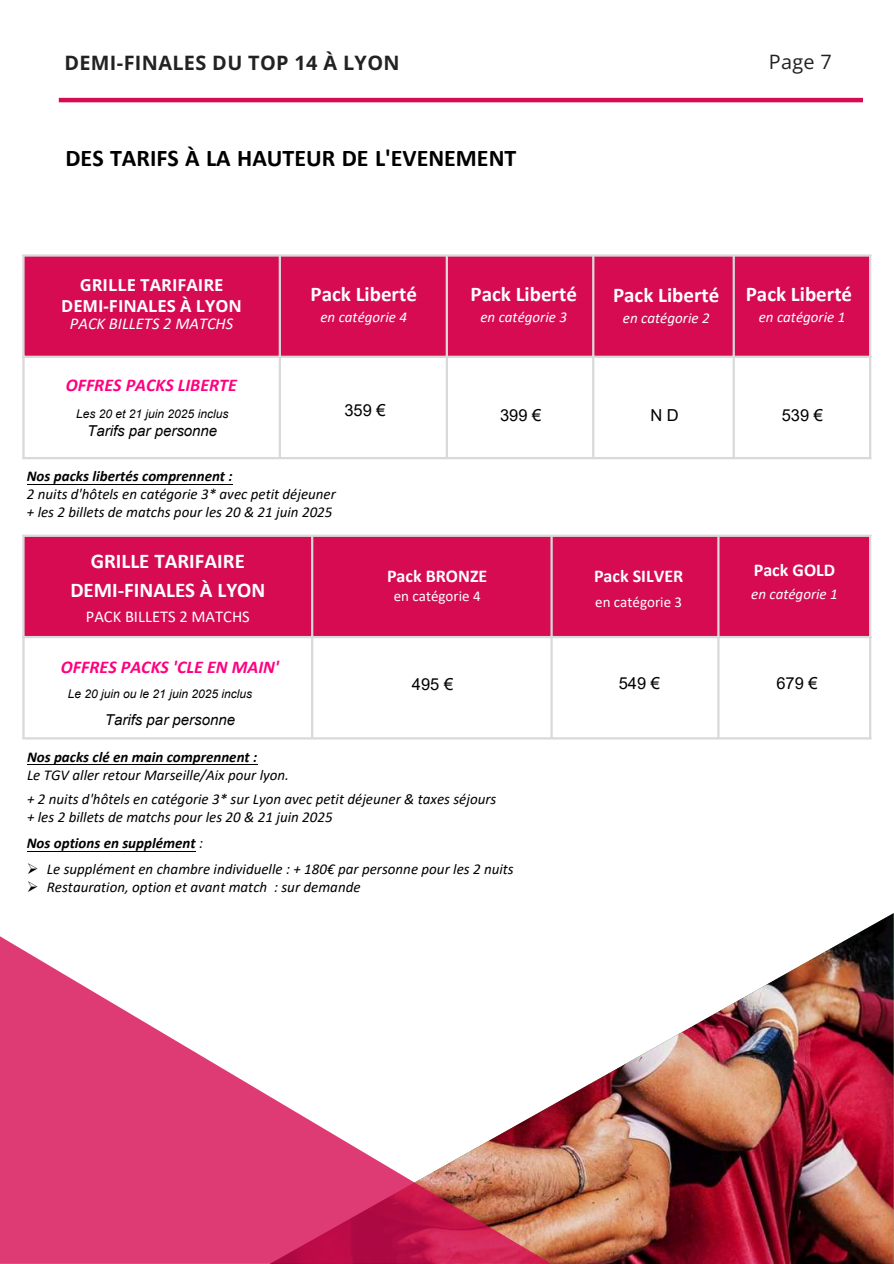
<style>
.page{position:relative;width:894px;height:1264px;background:#fff}
.page>*{position:absolute;margin:0;border:0;box-sizing:border-box;transform-origin:0 0}
.t1{font:700 24px "Calibri";color:#000}
.t2{font:700 21px/28.7px "Calibri";color:#fff;text-align:center}
.t3{font:700 19.8px "Open Sans";letter-spacing:.02em;color:#222}
.t4{font:19.8px "Open Sans";color:#222}
.t5{font:italic 700 18px "Calibri";color:#ff0080}
.t6{font:700 18px "Calibri";color:#fff}
.t7{font:700 16.5px/20.9px "Open Sans";color:#fff;text-align:center}
.t8{font:16.5px "Arial";color:#000}
.t9{font:italic 16.5px "Calibri";color:#fff}
.t10{font:16.5px "Calibri";color:#fff}
.t11{font:italic 15px/18px "Calibri";color:#000}
.t12{font:italic 15px "Calibri";color:#fff}
.t13{font:italic 700 15px "Calibri";color:#000}
.t14{font:italic 15px "Arial";color:#000}
.t15{font:15px "Calibri";color:#fff}
.t16{font:italic 12px "Arial";color:#000}
.s1{font-weight:700}
</style>
<div class="page">
<hr style="left:59px;top:98px;width:803px;height:4px;background:#d60b52">
<img style="left:551px;top:913px;width:342px;height:350px">
<svg style="left:0;top:936px;width:551px;height:327px"></svg>
<div style="left:25px;top:257px;width:843px;height:99px;background:#d60b52"></div>
<hr style="left:22px;top:257px;width:3px;height:200px;background:#d9d9d9">
<hr style="left:278px;top:257px;width:3px;height:200px;background:#d9d9d9">
<hr style="left:445px;top:257px;width:3px;height:200px;background:#d9d9d9">
<hr style="left:592px;top:257px;width:2px;height:200px;background:#d9d9d9">
<hr style="left:732px;top:257px;width:2px;height:200px;background:#d9d9d9">
<hr style="left:868px;top:257px;width:3px;height:200px;background:#d9d9d9">
<hr style="left:22px;top:254px;width:849px;height:3px;background:#d9d9d9">
<hr style="left:22px;top:356px;width:849px;height:2px;background:#d9d9d9">
<hr style="left:22px;top:457px;width:849px;height:2px;background:#d9d9d9">
<div style="left:25px;top:537px;width:843px;height:99px;background:#d60b52"></div>
<hr style="left:22px;top:537px;width:3px;height:200px;background:#d9d9d9">
<hr style="left:311px;top:537px;width:2px;height:200px;background:#d9d9d9">
<hr style="left:550px;top:537px;width:2px;height:200px;background:#d9d9d9">
<hr style="left:717px;top:537px;width:2px;height:200px;background:#d9d9d9">
<hr style="left:868px;top:537px;width:3px;height:200px;background:#d9d9d9">
<hr style="left:22px;top:534px;width:849px;height:3px;background:#d9d9d9">
<hr style="left:22px;top:636px;width:849px;height:2px;background:#d9d9d9">
<hr style="left:22px;top:737px;width:849px;height:2px;background:#d9d9d9">
<hr style="left:27px;top:484px;width:206px;height:1px;background:#000">
<hr style="left:27px;top:764px;width:230px;height:1px;background:#000">
<hr style="left:27px;top:851px;width:168px;height:1px;background:#000">
<h3 class="t3" style="left:64px;top:48px;width:337px">DEMI-FINALES DU TOP 14 À LYON</h3>
<h3 class="t4" style="left:768px;top:48px;width:65px">Page 7</h3>
<h1 class="t1" style="left:65px;top:141px;width:452px">DES TARIFS À LA HAUTEUR DE L'EVENEMENT</h1>
<p class="t7" style="left:61px;top:274px;width:182px">GRILLE TARIFAIRE<br>DEMI-FINALES À LYON</p>
<p class="t9" style="left:70px;top:312px;width:165px">PACK BILLETS 2 MATCHS</p>
<h2 class="t2" style="left:310px;top:279px;width:108px">Pack Liberté</h2>
<p class="t12" style="left:320px;top:306px;width:88px">en catégorie 4</p>
<h2 class="t2" style="left:470px;top:280px;width:108px">Pack Liberté</h2>
<p class="t12" style="left:480px;top:306px;width:88px">en catégorie 3</p>
<h2 class="t2" style="left:613px;top:280px;width:108px">Pack Liberté</h2>
<p class="t12" style="left:622px;top:307px;width:88px">en catégorie 2</p>
<h2 class="t2" style="left:745px;top:280px;width:108px">Pack Liberté</h2>
<p class="t12" style="left:758px;top:306px;width:88px">en catégorie 1</p>
<p class="t5" style="left:66px;top:372px;width:173px">OFFRES PACKS LIBERTE</p>
<p class="t16" style="left:76px;top:406px;width:154px">Les 20 et 21 juin 2025 inclus</p>
<p class="t14" style="left:87px;top:421px;width:132px">Tarifs par personne</p>
<p class="t8" style="left:344px;top:399px;width:43px">359 €</p>
<p class="t13" style="left:27px;top:465px;width:207px">Nos packs libertés comprennent :</p>
<p class="t11" style="left:27px;top:484px;width:310px">2 nuits d'hôtels en catégorie 3* avec petit déjeuner + les 2 billets de matchs pour les 20 &amp; 21 juin 2025</p>
<h2 class="t2" style="left:70px;top:547px;width:196px">GRILLE TARIFAIRE<br>DEMI-FINALES À LYON</h2>
<p class="t10" style="left:86px;top:604px;width:165px">PACK BILLETS 2 MATCHS</p>
<p class="t6" style="left:387px;top:563px;width:102px">Pack BRONZE</p>
<p class="t15" style="left:393px;top:586px;width:88px">en catégorie 4</p>
<p class="t8" style="left:500px;top:404px;width:43px">399 €</p>
<p class="t8" style="left:650px;top:403px;width:30px">N D</p>
<p class="t8" style="left:781px;top:403px;width:43px">539 €</p>
<p class="t6" style="left:594px;top:563px;width:91px">Pack SILVER</p>
<p class="t15" style="left:595px;top:591px;width:88px">en catégorie 3</p>
<p class="t6" style="left:753px;top:557px;width:83px">Pack GOLD</p>
<p class="t12" style="left:751px;top:583px;width:88px">en catégorie 1</p>
<p class="t5" style="left:61px;top:654px;width:220px">OFFRES PACKS 'CLE EN MAIN'</p>
<p class="t16" style="left:68px;top:686px;width:186px">Le 20 juin ou le 21 juin 2025 inclus</p>
<p class="t14" style="left:105px;top:709px;width:132px">Tarifs par personne</p>
<p class="t8" style="left:412px;top:673px;width:43px">495 €</p>
<p class="t8" style="left:618px;top:671px;width:43px">549 €</p>
<p class="t8" style="left:776px;top:671px;width:43px">679 €</p>
<p class="t13" style="left:27px;top:746px;width:232px">Nos packs clé en main comprennent :</p>
<p class="t11" style="left:27px;top:762px;width:471px;line-height:24.3px">Le TGV aller retour Marseille/Aix pour lyon.<br>+ 2 nuits d'hôtels en catégorie 3* sur Lyon avec petit déjeuner &amp; taxes séjours</p>
<p class="t11" style="left:27px;top:803px;width:307px;line-height:26.4px">+ les 2 billets de matchs pour les 20 &amp; 21 juin 2025<br><span class="s1">Nos options en supplément</span> :</p>
<p class="t11" style="left:27px;top:859px;width:488px">➢ Le supplément en chambre individuelle : + 180€ par personne pour les 2 nuits</p>
<p class="t11" style="left:27px;top:877px;width:335px">➢ Restauration, option et avant match : sur demande</p>
</div>
